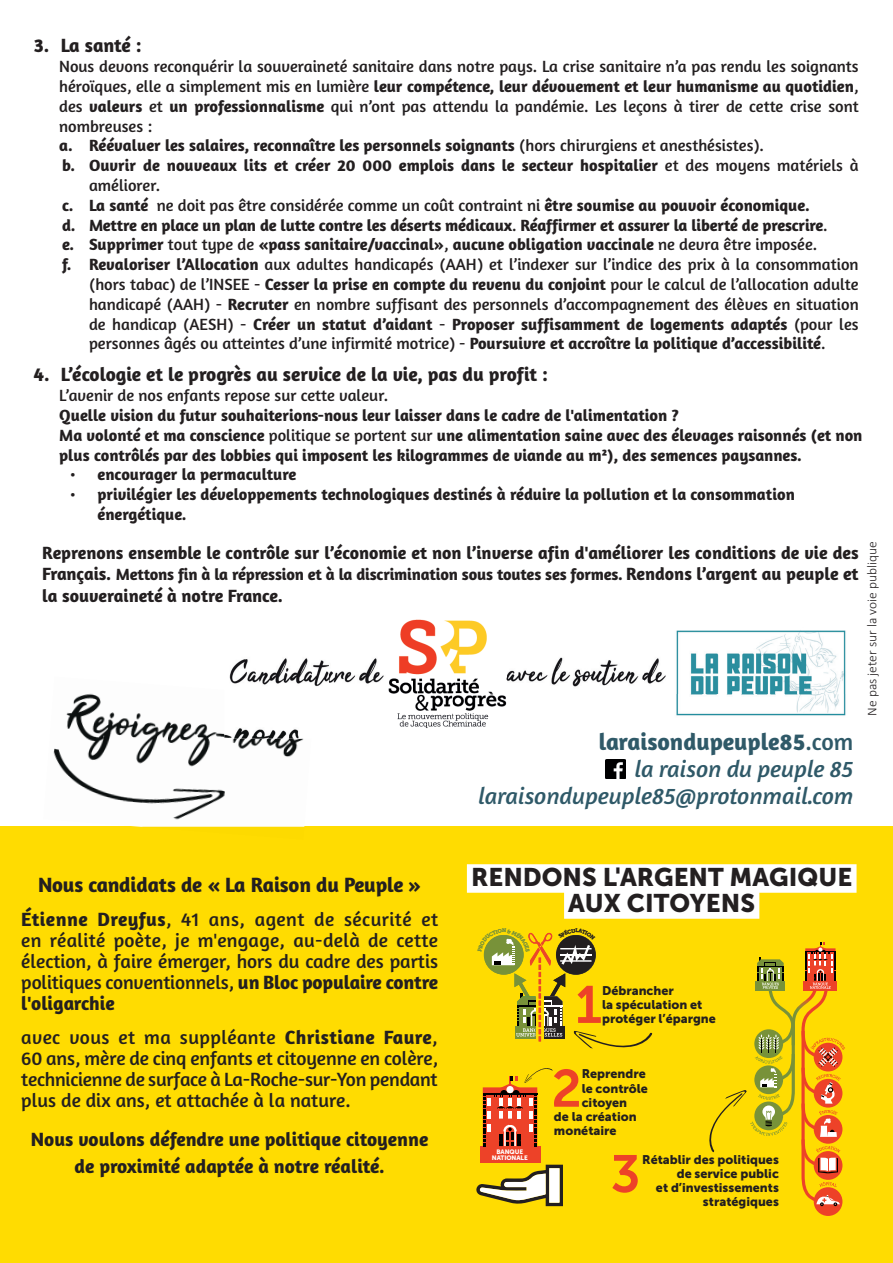
<style>
.page{position:relative;width:893px;height:1263px;background:#fff}
.page>*{position:absolute;margin:0;border:0;box-sizing:border-box;transform-origin:0 0}
.t1{font:52.35px "Museo Sans 700";color:#ed4228}
.t2{font:25.35px/26px "Museo Sans 900";color:#231f20;text-align:center}
.t3{font:italic 24px/27px "Amaranth";color:#2f5968;text-align:right}
.t4{font:700 21px "Amaranth";letter-spacing:-.005em;color:#231f20}
.t5{font:19.5px/21px "Amaranth";letter-spacing:-.005em;color:#231f20;text-align:justify}
.t6{font:700 19.5px/27px "Amaranth";color:#231f20;text-align:center}
.t7{font:700 18px "Amaranth";color:#231f20}
.t8{font:700 16.5px/19.8px "Amaranth";color:#231f20}
.t9{font:16.5px "Amaranth";color:#231f20}
.t10{font:300 13.5px "Calibri";color:#231f20}
.t11{font:12.45px/14.1px "Museo Sans 900";color:#231f20}
.t12{font:6.45px/6.3px "Museo Sans 900";letter-spacing:-.01em;color:#fff;text-align:center}
.s1{font-weight:400}
.s2{font-weight:700}
.s3{font-size:18px}
.s4{font-weight:700;font-style:normal}
.s5{font-style:normal}
</style>
<div class="page">
<div style="left:0;top:827px;width:893px;height:436px;background:#ffdc01"></div>
<img style="left:43px;top:693px;width:268px;height:134px">
<img style="left:229px;top:658px;width:155px;height:29px">
<img style="left:644px;top:630px;width:202px;height:86px">
<img style="left:507px;top:657px;width:137px;height:30px">
<img style="left:224px;top:693px;width:87px;height:45px">
<div style="left:814px;top:1187px;width:28px;height:29px;background:#ed4228;border-radius:50%"></div>
<div style="left:480px;top:1146px;width:60px;height:17px;background:#ed4228"></div>
<svg style="left:476px;top:1165px;width:87px;height:41px"></svg>
<svg style="left:483px;top:1068px;width:70px;height:78px"></svg>
<svg style="left:709px;top:942px;width:136px;height:264px"></svg>
<div style="left:467px;top:864px;width:389px;height:29px;background:#fff"></div>
<div style="left:564px;top:890px;width:195px;height:29px;background:#fff"></div>
<img style="left:388px;top:619px;width:105px;height:109px">
<img style="left:453px;top:693px;width:54px;height:35px">
<img style="left:606px;top:759px;width:19px;height:20px">
<svg style="left:483px;top:932px;width:169px;height:117px"></svg>
<p class="t6" style="left:34px;top:32px;width:110px">3. La santé :</p>
<p class="t9" style="left:59px;top:57px;width:801px">Nous devons reconquérir la souveraineté sanitaire dans notre pays. La crise sanitaire n’a pas rendu les soignants</p>
<p class="t8" style="left:59px;top:76px;width:801px"><span class="s1">héroïques, elle a simplement mis en lumière</span> leur compétence, leur dévouement et leur humanisme au quotidien<span class="s1">,</span></p>
<p class="t9" style="left:59px;top:96px;width:801px">des <span class="s2">valeurs</span> et <span class="s2">un professionnalisme</span> qui n’ont pas attendu la pandémie. Les leçons à tirer de cette crise sont</p>
<p class="t9" style="left:59px;top:116px;width:94px">nombreuses :</p>
<p class="t8" style="left:59px;top:135px;width:706px">a. Réévaluer les salaires, reconnaître les personnels soignants <span class="s1">(hors chirurgiens et anesthésistes).</span></p>
<p class="t8" style="left:62px;top:155px;width:798px">b. Ouvrir de nouveaux lits et créer 20 000 emplois dans le secteur hospitalier <span class="s1">et des moyens matériels à</span></p>
<p class="t9" style="left:89px;top:176px;width:73px">améliorer.</p>
<p class="t9" style="left:62px;top:195px;width:749px"><span class="s2">c. La santé</span> ne doit pas être considérée comme un coût contraint ni <span class="s2">être soumise au pouvoir économique.</span></p>
<p class="t8" style="left:62px;top:215px;width:767px">d. Mettre en place un plan de lutte contre les déserts médicaux<span class="s1">.</span> Réaffirmer et assurer la liberté de prescrire<span class="s1">.</span></p>
<p class="t8" style="left:62px;top:234px;width:757px">e. Supprimer <span class="s1">tout type de</span> «pass sanitaire/vaccinal»<span class="s1">,</span> aucune obligation vaccinale <span class="s1">ne devra être imposée.</span></p>
<p class="t9" style="left:62px;top:255px;width:798px"><span class="s2">f. Revaloriser l’Allocation</span> aux adultes handicapés (AAH) et l’indexer sur l’indice des prix à la consommation</p>
<p class="t9" style="left:89px;top:275px;width:771px">(hors tabac) de l’INSEE - <span class="s2">Cesser la prise en compte du revenu du conjoint</span> pour le calcul de l’allocation adulte</p>
<p class="t9" style="left:89px;top:294px;width:771px">handicapé (AAH) - <span class="s2">Recruter</span> en nombre suffisant des personnels d’accompagnement des élèves en situation</p>
<p class="t8" style="left:89px;top:314px;width:771px"><span class="s1">de handicap (AESH) -</span> Créer un statut d’aidant <span class="s1">-</span> Proposer suffisamment de logements adaptés <span class="s1">(pour les</span></p>
<p class="t9" style="left:89px;top:334px;width:738px">personnes âgés ou atteintes d’une infirmité motrice) - <span class="s2">Poursuivre et accroître la politique d’accessibilité</span>.</p>
<p class="t6" style="left:34px;top:361px;width:516px">4. L’écologie et le progrès au service de la vie, pas du profit :</p>
<p class="t9" style="left:59px;top:386px;width:330px">L’avenir de nos enfants repose sur cette valeur.</p>
<p class="t8" style="left:59px;top:405px;width:805px">Quelle vision du futur souhaiterions-nous leur laisser dans le cadre de l'alimentation ?<br>Ma volonté et ma conscience <span class="s1">politique se portent sur</span> une alimentation saine avec des élevages raisonnés (et non plus contrôlés par des lobbies qui imposent les kilogrammes de viande au m²), des semences paysannes.</p>
<p class="t8" style="left:71px;top:464px;width:227px">• encourager la permaculture</p>
<p class="t8" style="left:98px;top:484px;width:699px;text-indent:-27px">• privilégier les développements technologiques destinés à réduire la pollution et la consommation énergétique.</p>
<p class="t7" style="left:42px;top:541px;width:818px">Reprenons ensemble le contrôle sur l’économie et non l’inverse afin d'améliorer les conditions de vie des</p>
<p class="t8" style="left:42px;top:564px;width:818px"><span class="s3">Français.</span> Mettons fin à la répression et à la discrimination sous toutes ses formes. <span class="s3">Rendons l’argent au peuple et</span></p>
<p class="t7" style="left:42px;top:584px;width:242px">la souveraineté à notre France.</p>
<p class="t10" style="left:864px;top:716px;width:175px;rotate:-90deg">Ne pas jeter sur la voie publique</p>
<p class="t4" style="left:38px;top:871px;width:385px">Nous candidats de « La Raison du Peuple »</p>
<p class="t5" style="left:21px;top:908px;width:418px"><span class="s2">Étienne Dreyfus</span>, 41 ans, agent de sécurité et en réalité poète, je m'engage, au-delà de cette élection, à faire émerger, hors du cadre des partis politiques conventionnels, <span class="s2">un Bloc populaire contre l'oligarchie</span></p>
<p class="t5" style="left:21px;top:1026px;width:418px">avec vous et ma suppléante <span class="s2">Christiane Faure</span>, 60 ans, mère de cinq enfants et citoyenne en colère, technicienne de surface à La-Roche-sur-Yon pendant plus de dix ans, et attachée à la nature.</p>
<p class="t6" style="left:31px;top:1126px;width:399px">Nous voulons défendre une politique citoyenne de proximité adaptée à notre réalité.</p>
<h3 class="t3" style="left:478px;top:729px;width:376px"><span class="s4">laraisondupeuple85</span><span class="s5">.com<br></span>la raison du peuple 85 laraisondupeuple85@protonmail.com</h3>
<h2 class="t2" style="left:471px;top:864px;width:383px">RENDONS L'ARGENT MAGIQUE<br>AUX CITOYENS</h2>
<p class="t12" style="left:492px;top:1148px;width:37px">BANQUE<br>NATIONALE</p>
<h1 class="t1" style="left:575px;top:976px;width:28px">1</h1>
<p class="t11" style="left:602px;top:983px;width:115px">Débrancher<br>la spéculation et protéger l’épargne</p>
<h1 class="t1" style="left:551px;top:1059px;width:32px">2</h1>
<p class="t11" style="left:582px;top:1067px;width:66px">Reprendre</p>
<p class="t11" style="left:582px;top:1081px;width:68px">le contrôle</p>
<p class="t11" style="left:582px;top:1095px;width:47px">citoyen</p>
<p class="t11" style="left:554px;top:1109px;width:84px">de la création</p>
<p class="t11" style="left:554px;top:1123px;width:64px">monétaire</p>
<h1 class="t1" style="left:611px;top:1145px;width:32px">3</h1>
<p class="t11" style="left:642px;top:1152px;width:138px;text-align:right">Rétablir des politiques de service public<br>et d’investissements stratégiques</p>
</div>
